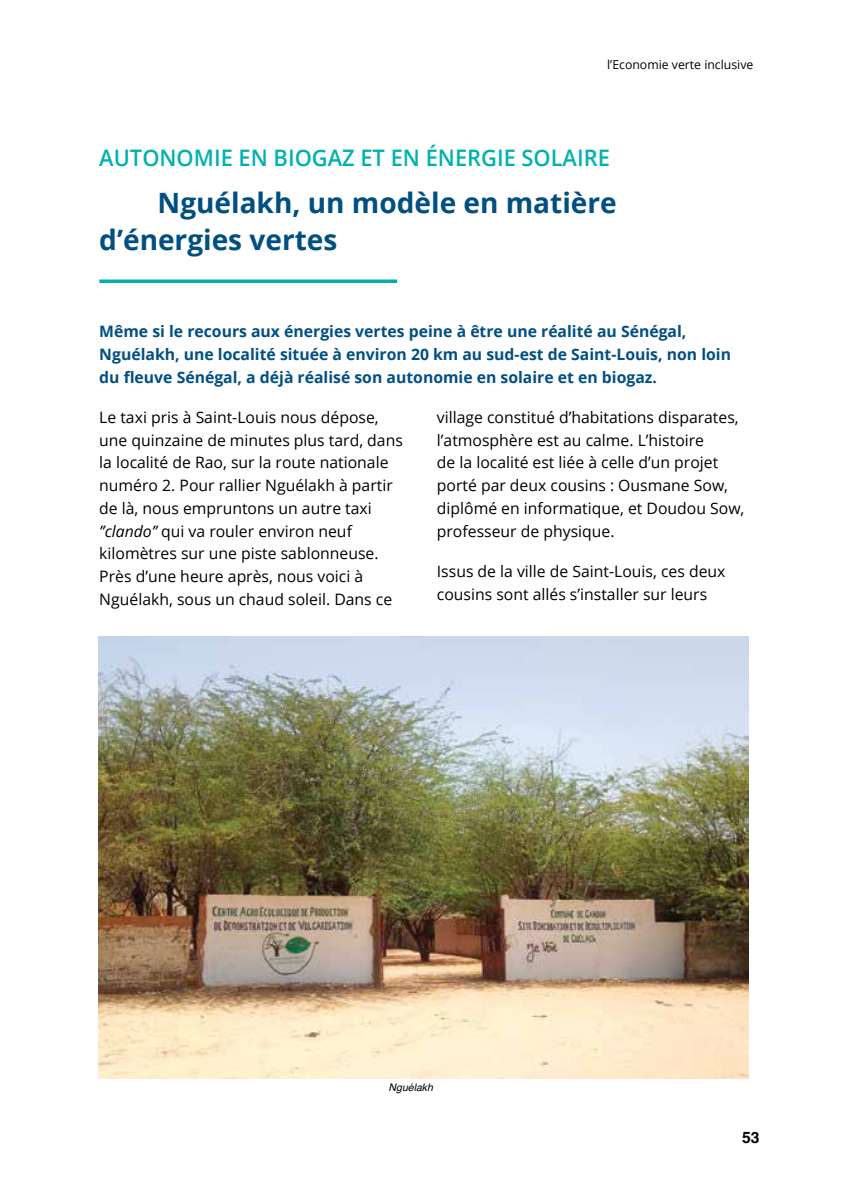
<style>
.page{position:relative;width:844px;height:1191px;background:#fff}
.page>*{position:absolute;margin:0;border:0;box-sizing:border-box;transform-origin:0 0}
.t1{font:700 28px/36.8px "Open Sans";color:#004f83}
.t2{font:600 22.75px "Open Sans";color:#00b1b1;scale:.96 1}
.t3{font:15.75px/22.8px "Open Sans";color:#000}
.t4{font:700 15.75px/22.8px "Open Sans";color:#004f83}
.t5{font:700 15.75px "Helvetica";color:#000}
.t6{font:12.25px "Open Sans";color:#000}
.t7{font:italic 10.5px "Helvetica";color:#000}
.s1{font-style:italic}
</style>
<div class="page">
<svg style="left:99px;top:279px;width:298px;height:4px"></svg>
<img style="left:98px;top:636px;width:650px;height:442px">
<p class="t6" style="left:607px;top:56px;width:148px">l’Economie verte inclusive</p>
<h2 class="t2" style="left:99px;top:142px;width:533px">AUTONOMIE EN BIOGAZ ET EN ÉNERGIE SOLAIRE</h2>
<h1 class="t1" style="left:99px;top:184px;width:519px;text-indent:58px">Nguélakh, un modèle en matière d’énergies vertes</h1>
<p class="t4" style="left:99px;top:319px;width:633px">Même si le recours aux énergies vertes peine à être une réalité au Sénégal,<br>Nguélakh, une localité située à environ 20 km au sud-est de Saint-Louis, non loin du fleuve Sénégal, a déjà réalisé son autonomie en solaire et en biogaz.</p>
<p class="t3" style="left:99px;top:405px;width:305px">Le taxi pris à Saint-Louis nous dépose, une quinzaine de minutes plus tard, dans la localité de Rao, sur la route nationale numéro 2. Pour rallier Nguélakh à partir de là, nous empruntons un autre taxi <span class="s1">’’clando’’</span> qui va rouler environ neuf kilomètres sur une piste sablonneuse.<br>Près d’une heure après, nous voici à Nguélakh, sous un chaud soleil. Dans ce</p>
<p class="t3" style="left:437px;top:405px;width:309px">village constitué d’habitations disparates, l’atmosphère est au calme. L’histoire<br>de la localité est liée à celle d’un projet porté par deux cousins : Ousmane Sow, diplômé en informatique, et Doudou Sow, professeur de physique.</p>
<p class="t3" style="left:437px;top:559px;width:290px">Issus de la ville de Saint-Louis, ces deux cousins sont allés s’installer sur leurs</p>
<p class="t7" style="left:388px;top:1078px;width:46px">Nguélakh</p>
<p class="t5" style="left:741px;top:1127px;width:19px">53</p>
</div>
